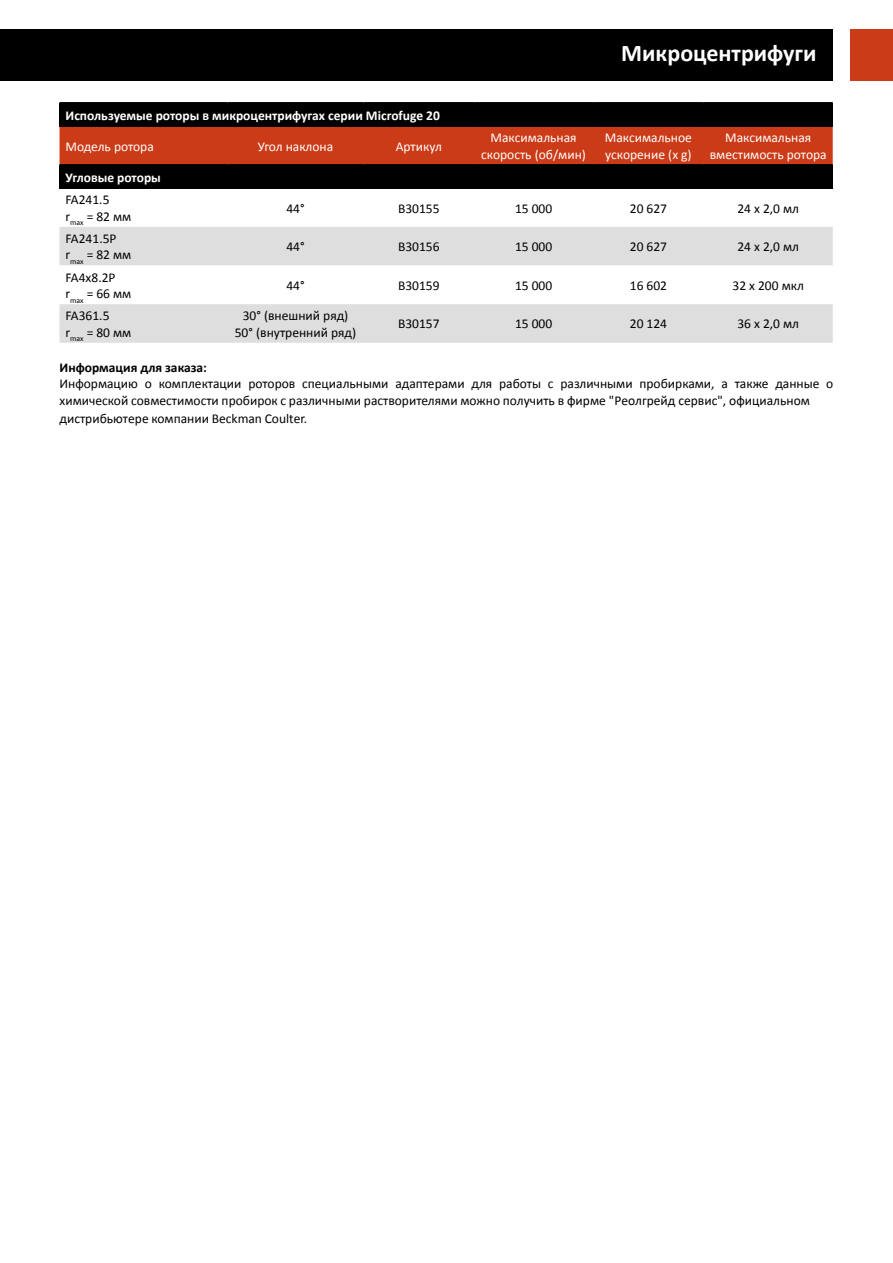
<style>
.page{position:relative;width:893px;height:1263px;background:#fff}
.page>*{position:absolute;margin:0;border:0;box-sizing:border-box;transform-origin:0 0}
.t1{font:700 24px "Calibri";color:#fff}
.t2{font:13.5px/16.5px "Calibri";color:#000}
.t3{font:13.5px/16.5px "Calibri";color:#fff;text-align:center}
.t4{font:700 13.5px "Calibri";color:#fff}
.t5{font:700 13.5px "Calibri";color:#000}
</style>
<div class="page">
<div style="left:0;top:30px;width:833px;height:51px;background:#000"></div>
<div style="left:850px;top:30px;width:43px;height:51px;background:#cb3b17"></div>
<div style="left:60px;top:103px;width:773px;height:23px;background:#000"></div>
<div style="left:60px;top:127px;width:773px;height:37px;background:#cb3b17"></div>
<div style="left:60px;top:165px;width:773px;height:23px;background:#000"></div>
<div style="left:60px;top:227px;width:773px;height:116px;background:#dedede"></div>
<svg style="left:60px;top:265px;width:773px;height:39px"></svg>
<hr style="left:60px;top:102px;width:167px;height:2px;background:#000">
<hr style="left:227px;top:102px;width:137px;height:2px;background:#000">
<hr style="left:364px;top:102px;width:110px;height:2px;background:#000">
<hr style="left:474px;top:102px;width:119px;height:2px;background:#000">
<hr style="left:593px;top:102px;width:111px;height:2px;background:#000">
<hr style="left:704px;top:102px;width:129px;height:2px;background:#000">
<hr style="left:60px;top:125px;width:167px;height:2px;background:#000">
<hr style="left:227px;top:125px;width:137px;height:2px;background:#000">
<hr style="left:364px;top:125px;width:110px;height:2px;background:#000">
<hr style="left:474px;top:125px;width:119px;height:2px;background:#000">
<hr style="left:593px;top:125px;width:111px;height:2px;background:#000">
<hr style="left:704px;top:125px;width:129px;height:2px;background:#000">
<hr style="left:60px;top:164px;width:167px;height:2px;background:#000">
<hr style="left:227px;top:164px;width:137px;height:2px;background:#000">
<hr style="left:364px;top:164px;width:110px;height:2px;background:#000">
<hr style="left:474px;top:164px;width:119px;height:2px;background:#000">
<hr style="left:593px;top:164px;width:111px;height:2px;background:#000">
<hr style="left:704px;top:164px;width:129px;height:2px;background:#000">
<h1 class="t1" style="left:621px;top:38px;width:197px">Микроцентрифуги</h1>
<p class="t4" style="left:66px;top:107px;width:376px">Используемые роторы в микроцентрифугах серии Microfuge 20</p>
<p class="t3" style="left:66px;top:137px;width:90px">Модель ротора</p>
<p class="t3" style="left:258px;top:137px;width:77px">Угол наклона</p>
<p class="t3" style="left:396px;top:137px;width:48px">Артикул</p>
<p class="t3" style="left:481px;top:129px;width:106px">Максимальная скорость (об/мин)</p>
<p class="t3" style="left:605px;top:129px;width:89px;text-align:left">Максимальное ускорение (x g)</p>
<p class="t3" style="left:710px;top:129px;width:118px">Максимальная вместимость ротора</p>
<p class="t4" style="left:66px;top:169px;width:97px">Угловые роторы</p>
<p class="t2" style="left:66px;top:191px;width:67px">FA241.5<br>r<sub>max</sub> = 82 мм</p>
<p class="t2" style="left:286px;top:199px;width:20px">44°</p>
<p class="t2" style="left:398px;top:199px;width:43px">B30155</p>
<p class="t2" style="left:515px;top:199px;width:39px">15 000</p>
<p class="t2" style="left:630px;top:199px;width:39px">20 627</p>
<p class="t2" style="left:737px;top:199px;width:63px">24 х 2,0 мл</p>
<p class="t2" style="left:66px;top:230px;width:67px">FA241.5P r<sub>max</sub> = 82 мм</p>
<p class="t2" style="left:286px;top:238px;width:20px">44°</p>
<p class="t2" style="left:398px;top:238px;width:43px">B30156</p>
<p class="t2" style="left:515px;top:238px;width:39px">15 000</p>
<p class="t2" style="left:630px;top:238px;width:39px">20 627</p>
<p class="t2" style="left:737px;top:238px;width:63px">24 х 2,0 мл</p>
<p class="t2" style="left:66px;top:268px;width:67px">FA4x8.2P r<sub>max</sub> = 66 мм</p>
<p class="t2" style="left:286px;top:276px;width:20px">44°</p>
<p class="t2" style="left:398px;top:276px;width:43px">B30159</p>
<p class="t2" style="left:515px;top:276px;width:39px">15 000</p>
<p class="t2" style="left:630px;top:276px;width:39px">16 602</p>
<p class="t2" style="left:732px;top:276px;width:73px">32 х 200 мкл</p>
<p class="t2" style="left:66px;top:307px;width:67px">FA361.5<br>r<sub>max</sub> = 80 мм</p>
<p class="t2" style="left:235px;top:307px;width:123px;text-align:center">30° (внешний ряд)<br>50° (внутренний ряд)</p>
<p class="t2" style="left:398px;top:315px;width:43px">B30157</p>
<p class="t2" style="left:515px;top:315px;width:39px">15 000</p>
<p class="t2" style="left:630px;top:315px;width:39px">20 124</p>
<p class="t2" style="left:737px;top:315px;width:63px">36 х 2,0 мл</p>
<p class="t5" style="left:60px;top:359px;width:149px">Информация для заказа:</p>
<p class="t2" style="left:60px;top:375px;width:775px">Информацию о комплектации роторов специальными адаптерами для работы с различными пробирками, а также данные о химической совместимости пробирок с различными растворителями можно получить в фирме "Реолгрейд сервис", официальном</p>
<p class="t2" style="left:60px;top:410px;width:249px">дистрибьютере компании Beckman Coulter.</p>
</div>
